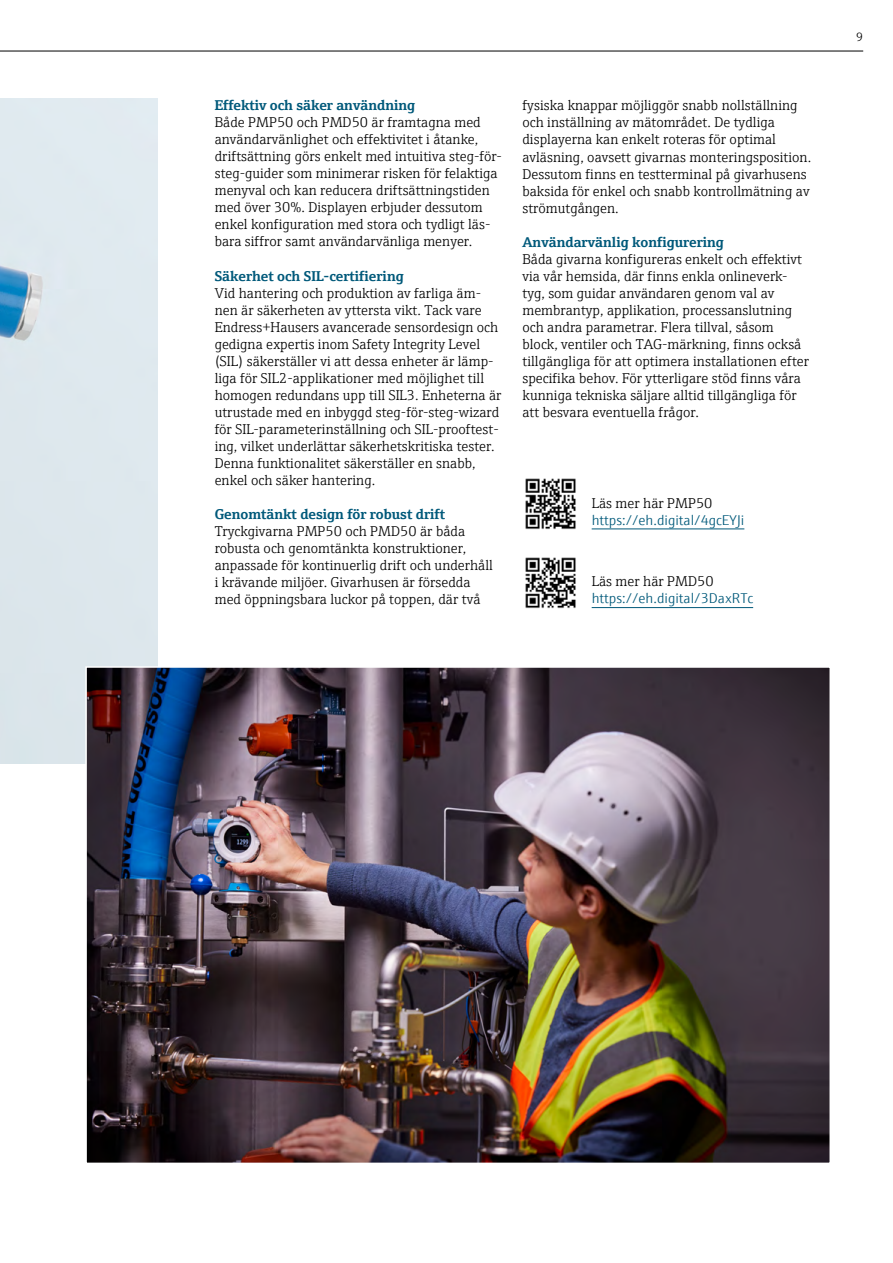
<style>
.page{position:relative;width:893px;height:1263px;background:#fff}
.page>*{position:absolute;margin:0;border:0;box-sizing:border-box;transform-origin:0 0}
.t1{font:300 14.25px/17px "E+H Serif";color:#000}
.t2{font:700 14.25px "E+H Serif";color:#00597a}
.t3{font:300 14.25px "E+H Sans";color:#00597a}
.t4{font:300 12px "E+H Serif";color:#000}
</style>
<div class="page">
<hr style="left:0;top:51px;width:863px;height:1px;background:#000">
<div style="left:0;top:99px;width:157px;height:664px;background:#dee8ed"></div>
<img style="left:88px;top:669px;width:740px;height:492px">
<hr style="left:592px;top:529px;width:152px;height:1px;background:#00597a">
<img style="left:525px;top:478px;width:51px;height:52px">
<hr style="left:592px;top:607px;width:161px;height:1px;background:#00597a">
<img style="left:525px;top:557px;width:51px;height:52px">
<p class="t2" style="left:215px;top:94px;width:202px">Effektiv och säker användning</p>
<p class="t1" style="left:215px;top:113px;width:289px">Både PMP50 och PMD50 är framtagna med användarvänlighet och effektivitet i åtanke, driftsättning görs enkelt med intuitiva steg-för&shy;steg-guider som minimerar risken för felaktiga menyval och kan reducera driftsättningstiden med över 30%. Displayen erbjuder dessutom enkel konfiguration med stora och tydligt läs&shy;bara siffror samt användarvänliga menyer.</p>
<p class="t2" style="left:215px;top:264px;width:191px">Säkerhet och SIL-certifiering</p>
<p class="t1" style="left:215px;top:283px;width:288px">Vid hantering och produktion av farliga äm&shy;nen är säkerheten av yttersta vikt. Tack vare Endress+Hausers avancerade sensordesign och gedigna expertis inom Safety Integrity Level (SIL) säkerställer vi att dessa enheter är lämp&shy;liga för SIL2-applikationer med möjlighet till homogen redundans upp till SIL3. Enheterna är utrustade med en inbyggd steg-för-steg-wizard för SIL-parameterinställning och SIL-prooftest&shy;ing, vilket underlättar säkerhetskritiska tester.<br>Denna funktionalitet säkerställer en snabb, enkel och säker hantering.</p>
<p class="t2" style="left:215px;top:503px;width:232px">Genomtänkt design för robust drift</p>
<p class="t1" style="left:215px;top:521px;width:280px">Tryckgivarna PMP50 och PMD50 är båda robusta och genomtänkta konstruktioner, anpassade för kontinuerlig drift och underhåll i krävande miljöer. Givarhusen är försedda med öppningsbara luckor på toppen, där två</p>
<p class="t1" style="left:522px;top:96px;width:290px">fysiska knappar möjliggör snabb nollställning och inställning av mätområdet. De tydliga displayerna kan enkelt roteras för optimal avläsning, oavsett givarnas monteringsposition.<br>Dessutom finns en testterminal på givarhusens baksida för enkel och snabb kontrollmätning av strömutgången.</p>
<p class="t2" style="left:522px;top:231px;width:203px">Användarvänlig konfigurering</p>
<p class="t1" style="left:522px;top:249px;width:288px">Båda givarna konfigureras enkelt och effektivt via vår hemsida, där finns enkla onlineverk&shy;tyg, som guidar användaren genom val av membrantyp, applikation, processanslutning och andra parametrar. Flera tillval, såsom block, ventiler och TAG-märkning, finns också tillgängliga för att optimera installationen efter specifika behov. För ytterligare stöd finns våra kunniga tekniska säljare alltid tillgängliga för att besvara eventuella frågor.</p>
<p class="t1" style="left:592px;top:493px;width:122px">Läs mer här PMP50</p>
<p class="t3" style="left:592px;top:509px;width:154px">https://eh.digital/4gcEYJi</p>
<p class="t1" style="left:592px;top:572px;width:123px">Läs mer här PMD50</p>
<p class="t3" style="left:592px;top:588px;width:163px">https://eh.digital/3DaxRTc</p>
<p class="t4" style="left:856px;top:29px;width:8px">9</p>
</div>
